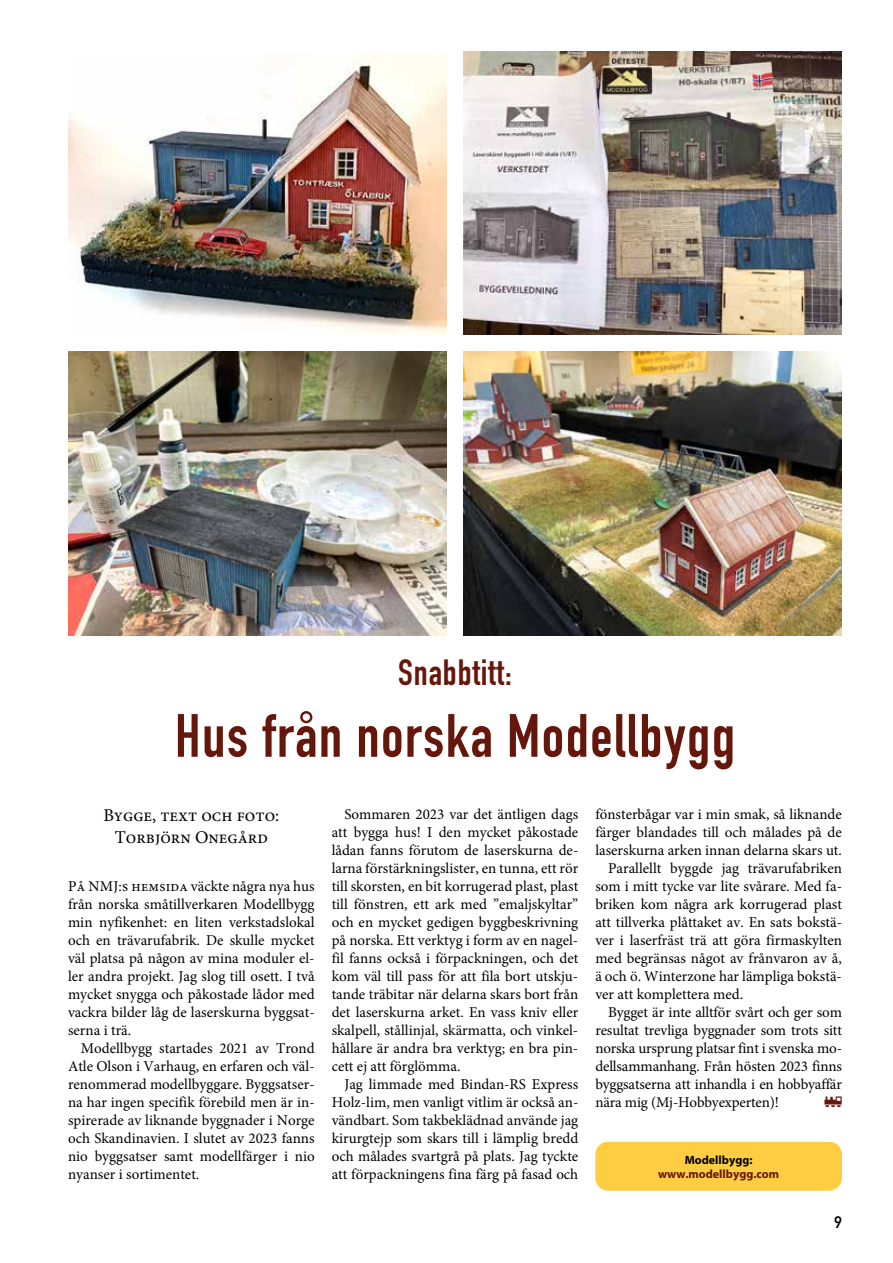
<style>
.page{position:relative;width:893px;height:1263px;background:#fff}
.page>*{position:absolute;margin:0;border:0;box-sizing:border-box;transform-origin:0 0}
.t1{font:60px "DIN Engschrift Std";letter-spacing:.025em;color:#66170b}
.t2{font:36px "DIN Engschrift Std";letter-spacing:.025em;color:#66170b}
.t3{font:18px/21.6px "Minion Pro";color:#000;text-align:center}
.t4{font:16.5px "DIN Mittelschrift Std";color:#000}
.t5{font:15px/18px "Minion Pro";color:#000;text-align:justify}
.t6{font:15px "Bundesbahn Pi One";color:#66170b}
.t7{font:700 12px "Myriad Pro";color:#66170b}
.t8{font:700 12px "Myriad Pro";color:#000}
</style>
<div class="page">
<div style="left:595px;top:1142px;width:247px;height:49px;background:#fecd41;border-radius:13px"></div>
<img style="left:68px;top:51px;width:378px;height:284px">
<img style="left:463px;top:51px;width:379px;height:284px">
<img style="left:463px;top:352px;width:379px;height:284px">
<img style="left:68px;top:352px;width:378px;height:284px">
<h2 class="t2" style="left:398px;top:651px;width:115px">Snabbtitt:</h2>
<h1 class="t1" style="left:175px;top:700px;width:561px">Hus från norska Modellbygg</h1>
<p class="t3" style="left:103px;top:804px;width:177px">Bygge, text och foto:<br>Torbjörn Onegård</p>
<p class="t5" style="left:68px;top:877px;width:248px">På NMJ:s hemsida väckte några nya hus från norska småtillverkaren Modellbygg min nyfikenhet: en liten verkstadslokal och en trävarufabrik. De skulle mycket väl platsa på någon av mina moduler el&shy;ler andra projekt. Jag slog till osett. I två mycket snygga och påkostade lådor med vackra bilder låg de laserskurna byggsat&shy;serna i trä.</p>
<p class="t5" style="left:68px;top:1039px;width:248px;text-indent:13px">Modellbygg startades 2021 av Trond Atle Olson i Varhaug, en erfaren och väl&shy;renommerad modellbyggare. Byggsatser&shy;na har ingen specifik förebild men är in&shy;spirerade av liknande byggnader i Norge och Skandinavien. I slutet av 2023 fanns nio byggsatser samt modellfärger i nio nyanser i sortimentet.</p>
<p class="t5" style="left:332px;top:805px;width:248px;text-indent:13px">Sommaren 2023 var det äntligen dags att bygga hus! I den mycket påkostade lådan fanns förutom de laserskurna de&shy;larna förstärkningslister, en tunna, ett rör till skorsten, en bit korrugerad plast, plast till fönstren, ett ark med ”emaljskyltar” och en mycket gedigen byggbeskrivning på norska. Ett verktyg i form av en nagel&shy;fil fanns också i förpackningen, och det kom väl till pass för att fila bort utskju&shy;tande träbitar när delarna skars bort från det laserskurna arket. En vass kniv eller skalpell, stållinjal, skärmatta, och vinkel&shy;hållare är andra bra verktyg; en bra pin&shy;cett ej att förglömma.</p>
<p class="t5" style="left:332px;top:1075px;width:248px;text-indent:13px">Jag limmade med Bindan-RS Express Holz-lim, men vanligt vitlim är också an&shy;vändbart. Som takbeklädnad använde jag kirurgtejp som skars till i lämplig bredd och målades svartgrå på plats. Jag tyckte att förpackningens fina färg på fasad och</p>
<p class="t5" style="left:595px;top:805px;width:248px">fönsterbågar var i min smak, så liknande</p>
<p class="t5" style="left:595px;top:823px;width:248px">färger blandades till och målades på de</p>
<p class="t5" style="left:595px;top:841px;width:248px">laserskurna arken innan delarna skars ut.</p>
<p class="t5" style="left:608px;top:859px;width:235px">Parallellt byggde jag trävarufabriken</p>
<p class="t5" style="left:595px;top:877px;width:248px">som i mitt tycke var lite svårare. Med fa-</p>
<p class="t5" style="left:595px;top:895px;width:248px">briken kom några ark korrugerad plast</p>
<p class="t5" style="left:595px;top:913px;width:248px">att tillverka plåttaket av. En sats bokstä-</p>
<p class="t5" style="left:595px;top:931px;width:248px">ver i laserfräst trä att göra firmaskylten</p>
<p class="t5" style="left:595px;top:949px;width:248px">med begränsas något av frånvaron av å,</p>
<p class="t5" style="left:595px;top:967px;width:248px">ä och ö. Winterzone har lämpliga bokstä-</p>
<p class="t5" style="left:595px;top:985px;width:149px">ver att komplettera med.</p>
<p class="t5" style="left:608px;top:1003px;width:235px">Bygget är inte alltför svårt och ger som</p>
<p class="t5" style="left:595px;top:1021px;width:248px">resultat trevliga byggnader som trots sitt</p>
<p class="t5" style="left:595px;top:1039px;width:248px">norska ursprung platsar fint i svenska mo-</p>
<p class="t5" style="left:595px;top:1057px;width:248px">dellsammanhang. Från hösten 2023 finns</p>
<p class="t5" style="left:595px;top:1075px;width:248px">byggsatserna att inhandla i en hobbyaffär</p>
<p class="t5" style="left:595px;top:1093px;width:185px">nära mig (Mj-Hobbyexperten)!</p>
<p class="t6" style="left:824px;top:1095px;width:19px">!</p>
<p class="t8" style="left:685px;top:1152px;width:69px">Modellbygg:</p>
<p class="t7" style="left:658px;top:1166px;width:123px">www.modellbygg.com</p>
<p class="t4" style="left:834px;top:1212px;width:9px">9</p>
</div>
